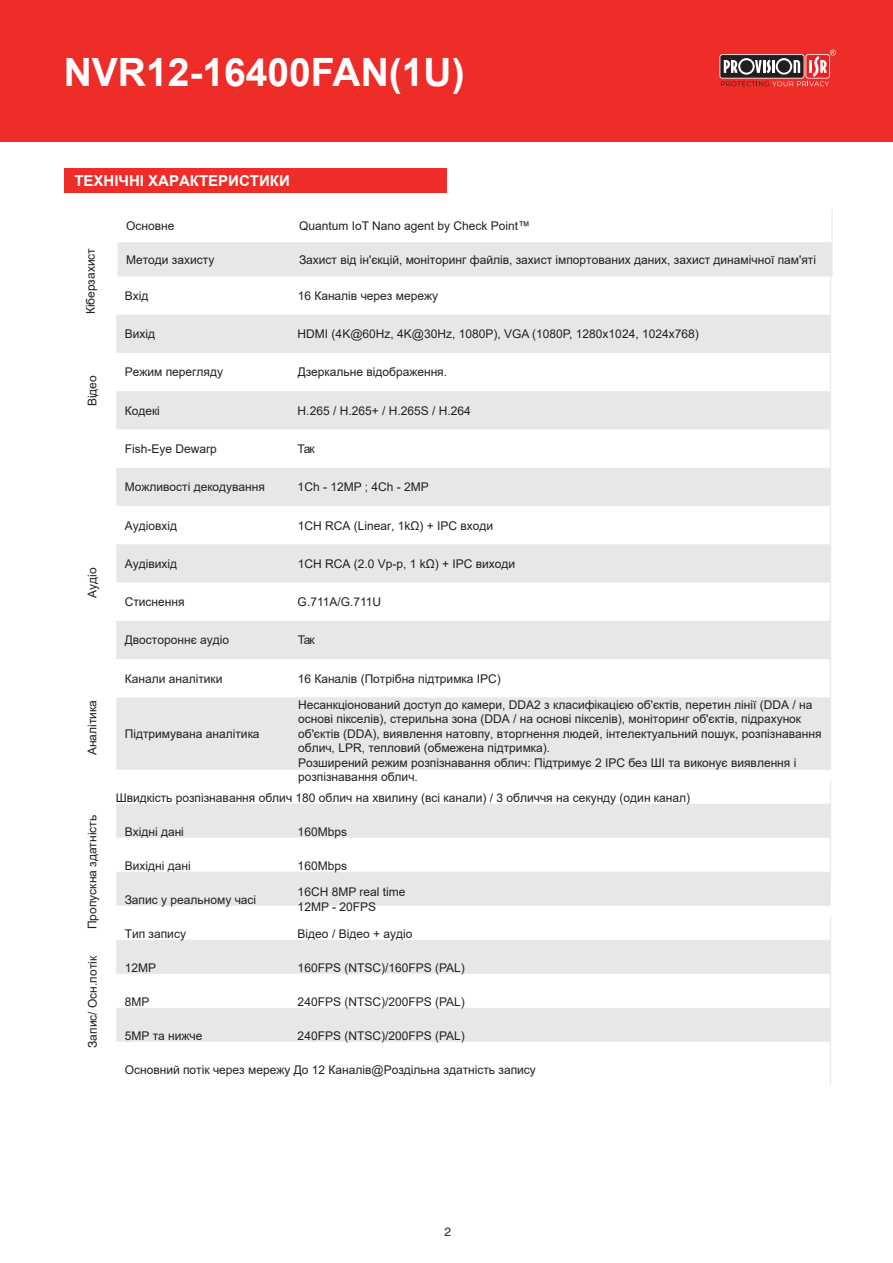
<style>
.page{position:relative;width:893px;height:1263px;background:#fff}
.page>*{position:absolute;margin:0;border:0;box-sizing:border-box;transform-origin:0 0}
.t1{font:700 39px "Arial";color:#fff}
.t2{font:700 15px "Arial";color:#fff}
.t3{font:12px/14.4px "Arial";color:#231f20}
.t4{font:12px "Helvetica";color:#231f20}
</style>
<div class="page">
<div style="left:0;top:0;width:893px;height:141px;background:#ee2d28"></div>
<svg style="left:719px;top:50px;width:117px;height:36px"></svg>
<div style="left:64px;top:168px;width:382px;height:25px;background:#ee2d28"></div>
<svg style="left:116px;top:315px;width:715px;height:727px;fill:#e6e7e9"></svg>
<hr style="left:830px;top:276px;width:1px;height:39px;background:#e6e7e9">
<hr style="left:830px;top:315px;width:1px;height:38px;background:#e6e7e9">
<hr style="left:830px;top:353px;width:1px;height:38px;background:#e6e7e9">
<hr style="left:830px;top:391px;width:1px;height:38px;background:#e6e7e9">
<hr style="left:830px;top:429px;width:1px;height:39px;background:#e6e7e9">
<hr style="left:830px;top:468px;width:1px;height:38px;background:#e6e7e9">
<hr style="left:830px;top:506px;width:1px;height:38px;background:#e6e7e9">
<hr style="left:830px;top:544px;width:1px;height:39px;background:#e6e7e9">
<hr style="left:830px;top:583px;width:1px;height:38px;background:#e6e7e9">
<hr style="left:830px;top:621px;width:1px;height:38px;background:#e6e7e9">
<hr style="left:830px;top:659px;width:1px;height:38px;background:#e6e7e9">
<hr style="left:830px;top:697px;width:1px;height:73px;background:#e6e7e9">
<hr style="left:830px;top:780px;width:1px;height:34px;background:#e6e7e9">
<hr style="left:830px;top:814px;width:1px;height:34px;background:#e6e7e9">
<hr style="left:830px;top:848px;width:1px;height:34px;background:#e6e7e9">
<hr style="left:830px;top:916px;width:1px;height:34px;background:#e6e7e9">
<hr style="left:830px;top:950px;width:1px;height:34px;background:#e6e7e9">
<hr style="left:830px;top:984px;width:1px;height:34px;background:#e6e7e9">
<hr style="left:830px;top:1018px;width:1px;height:34px;background:#e6e7e9">
<hr style="left:830px;top:1052px;width:1px;height:34px;background:#e6e7e9">
<div style="left:118px;top:242px;width:714px;height:34px;background:#e6e7e9"></div>
<hr style="left:832px;top:208px;width:1px;height:34px;background:#e6e7e9">
<hr style="left:832px;top:242px;width:1px;height:34px;background:#e6e7e9">
<p class="t1" style="left:64px;top:46px;width:402px">NVR12-16400FAN(1U)</p>
<p class="t2" style="left:74px;top:170px;width:217px">ТЕХНІЧНІ ХАРАКТЕРИСТИКИ</p>
<p class="t3" style="left:83px;top:314px;width:68px;rotate:-90deg">Кіберзахист</p>
<p class="t3" style="left:85px;top:406px;width:33px;rotate:-90deg">Відео</p>
<p class="t3" style="left:85px;top:598px;width:32px;rotate:-90deg">Аудіо</p>
<p class="t3" style="left:85px;top:755px;width:57px;rotate:-90deg">Аналітика</p>
<p class="t3" style="left:126px;top:218px;width:50px">Основне</p>
<p class="t3" style="left:299px;top:218px;width:233px">Quantum IoT Nano agent by Check Point™</p>
<p class="t3" style="left:126px;top:252px;width:90px">Методи захисту</p>
<p class="t3" style="left:299px;top:252px;width:519px">Захист від ін'єкцій, моніторинг файлів, захист імпортованих даних, захист динамічної пам'яті</p>
<p class="t3" style="left:125px;top:288px;width:25px">Вхід</p>
<p class="t3" style="left:298px;top:288px;width:142px">16 Каналів через мережу</p>
<p class="t3" style="left:125px;top:327px;width:32px">Вихід</p>
<p class="t3" style="left:298px;top:327px;width:403px">HDMI (4K@60Hz, 4K@30Hz, 1080P), VGA (1080P, 1280x1024, 1024x768)</p>
<p class="t3" style="left:125px;top:365px;width:100px">Режим перегляду</p>
<p class="t3" style="left:298px;top:365px;width:151px">Дзеркальне відображення.</p>
<p class="t3" style="left:125px;top:403px;width:37px">Кодекі</p>
<p class="t3" style="left:298px;top:403px;width:175px">H.265 / H.265+ / H.265S / H.264</p>
<p class="t3" style="left:125px;top:441px;width:94px">Fish-Eye Dewarp</p>
<p class="t3" style="left:298px;top:441px;width:19px">Так</p>
<p class="t3" style="left:125px;top:480px;width:142px">Можливості декодування</p>
<p class="t3" style="left:298px;top:480px;width:133px">1Ch - 12MP ; 4Ch - 2MP</p>
<p class="t3" style="left:125px;top:518px;width:54px">Аудіовхід</p>
<p class="t3" style="left:298px;top:518px;width:197px">1CH RCA (Linear, 1kΩ) + IPC входи</p>
<p class="t3" style="left:125px;top:556px;width:54px">Аудівихід</p>
<p class="t3" style="left:298px;top:556px;width:219px">1CH RCA (2.0 Vp-p, 1 kΩ) + IPC виходи</p>
<p class="t3" style="left:125px;top:595px;width:61px">Стиснення</p>
<p class="t3" style="left:298px;top:595px;width:85px">G.711A/G.711U</p>
<p class="t3" style="left:125px;top:633px;width:106px">Двостороннє аудіо</p>
<p class="t3" style="left:298px;top:633px;width:19px">Так</p>
<p class="t3" style="left:125px;top:671px;width:99px">Канали аналітики</p>
<p class="t3" style="left:298px;top:671px;width:205px">16 Каналів (Потрібна підтримка IPC)</p>
<p class="t3" style="left:298px;top:697px;width:525px">Несанкціонований доступ до камери, DDA2 з класифікацією об'єктів, перетин лінії (DDA / на основі пікселів), стерильна зона (DDA / на основі пікселів), моніторинг об'єктів, підрахунок об'єктів (DDA), виявлення натовпу, вторгнення людей, інтелектуальний пошук, розпізнавання облич, LPR, тепловий (обмежена підтримка).<br>Розширений режим розпізнавання облич: Підтримує 2 IPC без ШІ та виконує виявлення і розпізнавання облич.</p>
<p class="t3" style="left:116px;top:790px;width:576px">Швидкість розпізнавання облич 180 облич на хвилину (всі канали) / 3 обличчя на секунду (один канал)</p>
<p class="t3" style="left:125px;top:726px;width:136px">Підтримувана аналітика</p>
<p class="t3" style="left:85px;top:929px;width:116px;rotate:-90deg">Пропускна здатність</p>
<p class="t3" style="left:125px;top:824px;width:61px">Вхідні дані</p>
<p class="t3" style="left:298px;top:824px;width:51px">160Mbps</p>
<p class="t3" style="left:125px;top:858px;width:67px">Вихідні дані</p>
<p class="t3" style="left:298px;top:858px;width:51px">160Mbps</p>
<p class="t3" style="left:298px;top:885px;width:109px">16CH 8MP real time</p>
<p class="t3" style="left:298px;top:899px;width:80px">12MP - 20FPS</p>
<p class="t3" style="left:125px;top:892px;width:133px">Запис у реальному часі</p>
<p class="t3" style="left:125px;top:926px;width:63px">Тип запису</p>
<p class="t3" style="left:298px;top:926px;width:116px">Відео / Відео + аудіо</p>
<p class="t3" style="left:125px;top:960px;width:33px">12MP</p>
<p class="t3" style="left:298px;top:960px;width:169px">160FPS (NTSC)/160FPS (PAL)</p>
<p class="t3" style="left:125px;top:994px;width:26px">8MP</p>
<p class="t3" style="left:298px;top:994px;width:169px">240FPS (NTSC)/200FPS (PAL)</p>
<p class="t3" style="left:125px;top:1028px;width:79px">5MP та нижче</p>
<p class="t3" style="left:298px;top:1028px;width:169px">240FPS (NTSC)/200FPS (PAL)</p>
<p class="t3" style="left:125px;top:1062px;width:413px">Основний потік через мережу До 12 Каналів@Роздільна здатність запису</p>
<p class="t3" style="left:85px;top:1048px;width:93px;rotate:-90deg">Запис/ Осн.потік</p>
<p class="t4" style="left:444px;top:1222px;width:8px">2</p>
</div>
